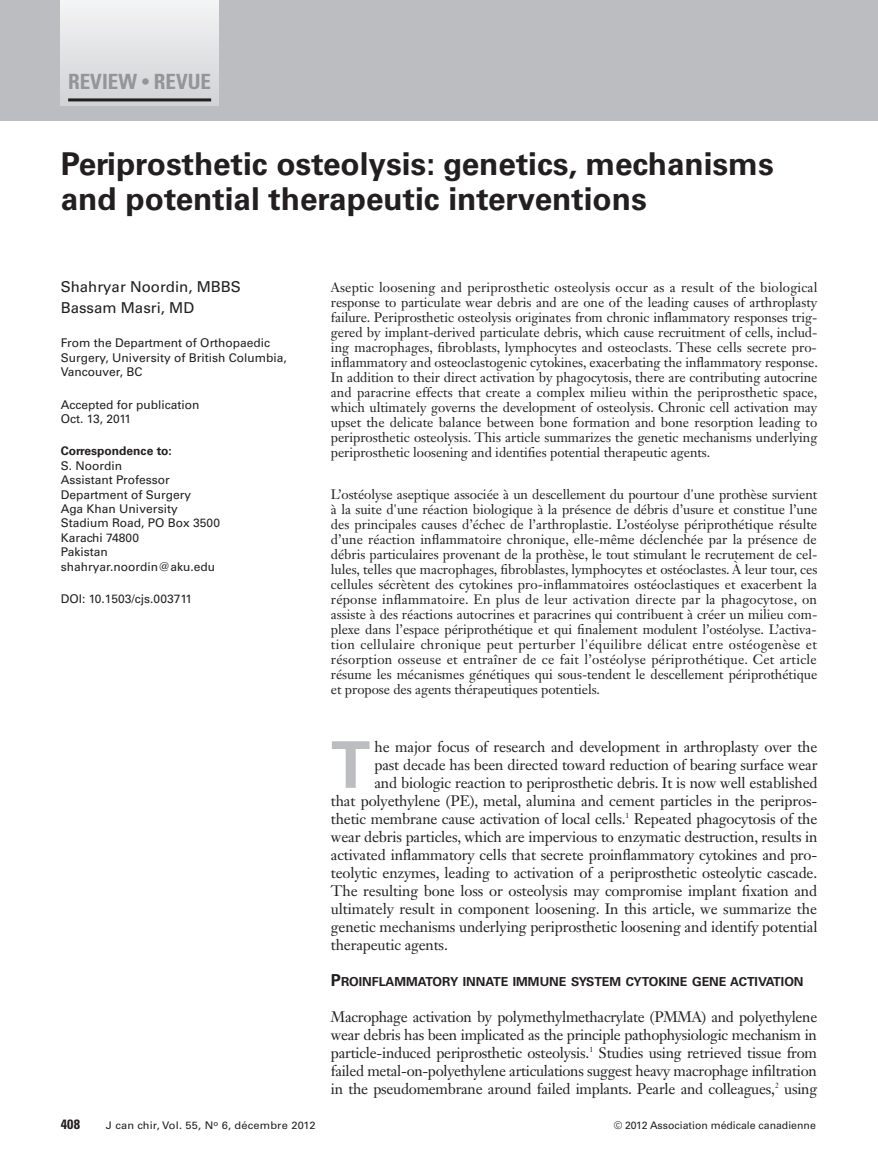
<style>
.page{position:relative;width:878px;height:1175px;background:#fff}
.page>*{position:absolute;margin:0;border:0;box-sizing:border-box;transform-origin:0 0}
.t1{font:700 64.35px "Univers LT Std";color:#bcbdc0}
.t2{font:700 31.5px/34.5px "Univers LT Std";color:#231f20}
.t3{font:700 condensed 21px "Univers LT Std";color:#939598}
.t4{font:15px/18px "Janson Text LT Std";letter-spacing:-.01em;color:#231f20;text-align:justify}
.t5{font:15px/21px "Univers LT Std";color:#231f20}
.t6{font:13.5px/15px "Janson Text LT Std";letter-spacing:-.005em;color:#231f20;text-align:justify}
.t7{font:700 condensed 13.5px "Univers LT Std";color:#231f20;scale:1.05 1}
.t8{font:700 12.3px "Univers LT Std";color:#231f20}
.t9{font:12px/14.4px "Univers LT Std";color:#231f20}
.t10{font:700 12px "Univers LT Std";color:#231f20}
.t11{font:10.5px "Univers LT Std";color:#231f20}
.t12{font:10.5px "Univers LT Std";color:#231f20;scale:1.05 1}
.s1{font-size:18px}
.s2{font-size:16.5px}
</style>
<div class="page">
<div style="left:0;top:0;width:877px;height:120px;background:#bcbdc0"></div>
<div style="left:61px;top:0;width:157px;height:106px;background:linear-gradient(to bottom,#f4f4f5,#d1d2d4)"></div>
<hr style="left:68px;top:98px;width:143px;height:3px;background:#231f20">
<h3 class="t3" style="left:68px;top:74px;width:144px">REVIEW <span class="s1">•</span> REVUE</h3>
<h2 class="t2" style="left:61px;top:149px;width:714px">Periprosthetic osteolysis: genetics, mechanisms and potential therapeutic interventions</h2>
<p class="t5" style="left:61px;top:278px;width:182px">Shahryar Noordin, MBBS<br>Bassam Masri, MD</p>
<p class="t9" style="left:61px;top:337px;width:227px">From the Department of Orthopaedic<br>Surgery, University of British Columbia,<br>Vancouver, BC</p>
<p class="t9" style="left:61px;top:398px;width:140px">Accepted for publication<br>Oct. 13, 2011</p>
<p class="t10" style="left:61px;top:446px;width:112px">Correspondence to:</p>
<p class="t9" style="left:61px;top:459px;width:161px">S. Noordin<br>Assistant Professor<br>Department of Surgery<br>Aga Khan University<br>Stadium Road, PO Box 3500<br>Karachi 74800<br>Pakistan shahryar.noordin@aku.edu</p>
<p class="t9" style="left:61px;top:592px;width:133px">DOI: 10.1503/cjs.003711</p>
<p class="t6" style="left:331px;top:281px;width:488px">Aseptic loosening and periprosthetic osteolysis occur as a result of the biological response to particulate wear debris and are one of the leading causes of arthroplasty failure. Periprosthetic osteolysis originates from chronic inflammatory responses trig&shy;gered by implant-derived particulate debris, which cause recruitment of cells, includ&shy;ing macrophages, fibroblasts, lymphocytes and osteoclasts. These cells secrete pro - inflammatory and osteoclastogenic cytokines, exacerbating the inflammatory response.<br>In addition to their direct activation by phagocytosis, there are contributing autocrine and paracrine effects that create a complex milieu within the periprosthetic space, which ultimately governs the development of osteolysis. Chronic cell activation may upset the delicate balance between bone formation and bone resorption leading to periprosthetic osteolysis. This article summarizes the genetic mechanisms underlying periprosthetic loosening and identifies potential therapeutic agents.</p>
<p class="t6" style="left:331px;top:488px;width:488px">L’ostéolyse aseptique associée à un descellement du pourtour d'une prothèse survient à la suite d'une réaction biologique à la présence de débris d’usure et constitue l’une des principales causes d’échec de l’arthroplastie. L’ostéolyse périprothétique résulte d’une réaction inflammatoire chronique, elle-même déclenchée par la présence de débris particulaires provenant de la prothèse, le tout stimulant le recrutement de cel&shy;lules, telles que macrophages, fibroblastes, lymphocytes et ostéoclastes. À leur tour, ces cellules sécrètent des cytokines pro-inflammatoires ostéoclastiques et exacerbent la réponse inflammatoire. En plus de leur activation directe par la phagocytose, on assiste à des réactions autocrines et paracrines qui contribuent à créer un milieu com&shy;plexe dans l’espace périprothétique et qui finalement modulent l’ostéolyse. L’activa&shy;tion cellulaire chronique peut perturber l'équilibre délicat entre ostéogenèse et résorption osseuse et entraîner de ce fait l’ostéolyse périprothétique. Cet article résume les mécanismes génétiques qui sous-tendent le descellement périprothétique et propose des agents thérapeutiques potentiels.</p>
<h1 class="t1" style="left:331px;top:741px;width:41px">T</h1>
<p class="t4" style="left:374px;top:739px;width:444px">he major focus of research and development in arthroplasty over the</p>
<p class="t4" style="left:374px;top:757px;width:444px">past decade has been directed toward reduction of bearing surface wear</p>
<p class="t4" style="left:374px;top:775px;width:444px">and biologic reaction to periprosthetic debris. It is now well established</p>
<p class="t4" style="left:331px;top:793px;width:488px">that polyethylene (PE), metal, alumina and cement particles in the peripros-</p>
<p class="t4" style="left:331px;top:811px;width:488px">thetic membrane cause activation of local cells.<sup>1</sup> Repeated phagocytosis of the</p>
<p class="t4" style="left:331px;top:829px;width:488px">wear debris particles, which are impervious to enzymatic destruction, results in</p>
<p class="t4" style="left:331px;top:847px;width:488px">activated inflammatory cells that secrete proinflammatory cytokines and pro-</p>
<p class="t4" style="left:331px;top:865px;width:488px">teolytic enzymes, leading to activation of a periprosthetic osteolytic cascade.</p>
<p class="t4" style="left:331px;top:883px;width:488px">The resulting bone loss or osteolysis may compromise implant fixation and</p>
<p class="t4" style="left:331px;top:901px;width:487px">ultimately result in component loosening. In this article, we summarize the</p>
<p class="t4" style="left:331px;top:919px;width:488px">genetic mechanisms underlying periprosthetic loosening and identify potential</p>
<p class="t4" style="left:331px;top:937px;width:118px">therapeutic agents.</p>
<p class="t8" style="left:331px;top:977px;width:474px"><span class="s2">P</span>ROINFLAMMATORY INNATE IMMUNE SYSTEM CYTOKINE GENE ACTIVATION</p>
<p class="t4" style="left:331px;top:1009px;width:488px">Macrophage activation by polymethylmethacrylate (PMMA) and polyethylene wear debris has been implicated as the principle pathophysiologic mechanism in particle-induced periprosthetic osteolysis.<sup>1</sup> Studies using retrieved tissue from failed metal-on-polyethylene articulations suggest heavy macrophage infiltration in the pseudomembrane around failed implants. Pearle and colleagues,<sup>2</sup> using</p>
<p class="t7" style="left:61px;top:1119px;width:20px">408</p>
<p class="t12" style="left:106px;top:1121px;width:201px">J can chir, Vol. 55, N<sup>o</sup> 6, décembre 2012</p>
<p class="t11" style="left:613px;top:1121px;width:204px">© 2012 Association médicale canadienne</p>
</div>
